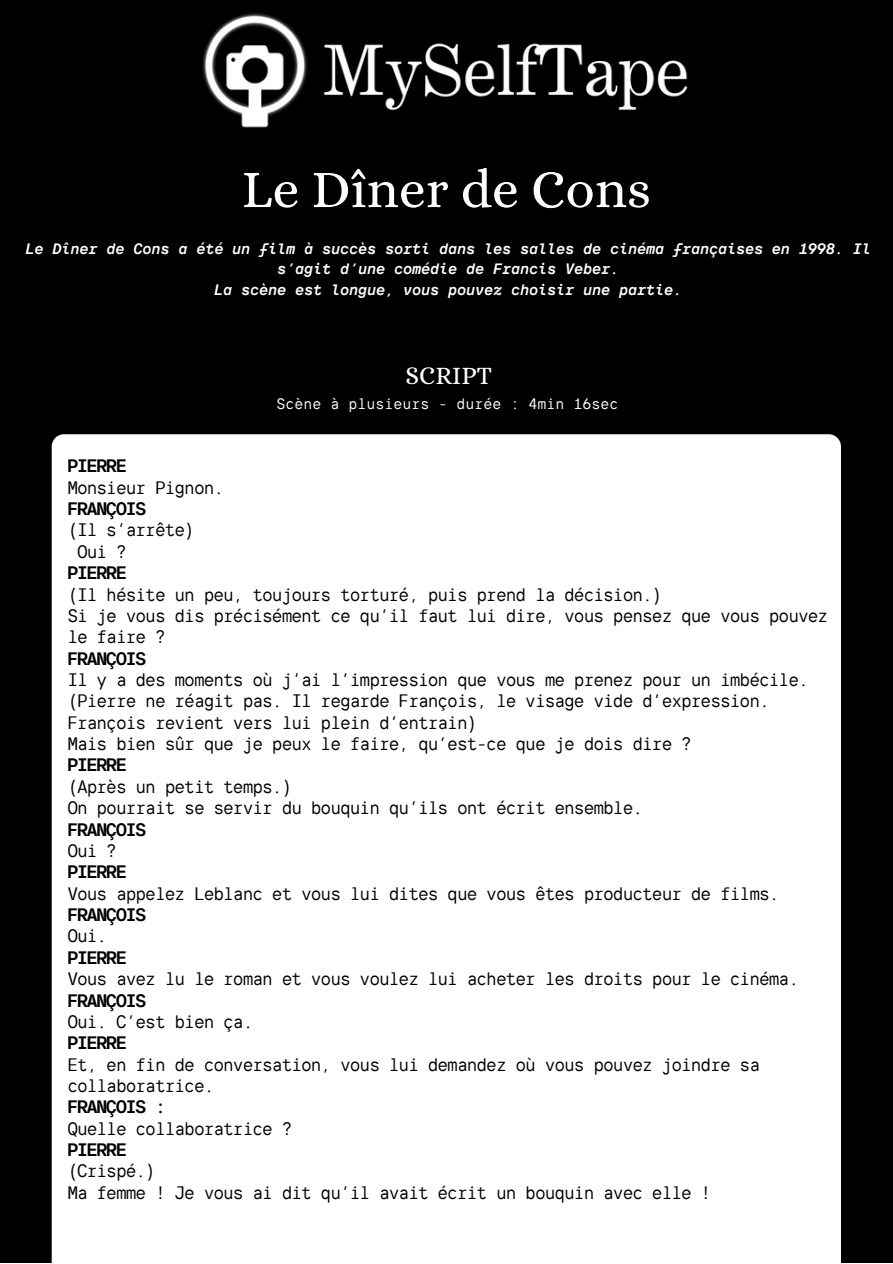
<style>
.page{position:relative;width:893px;height:1264px;background:#fff}
.page>*{position:absolute;margin:0;border:0;box-sizing:border-box;transform-origin:0 0}
.t1{font:53.85px "Alice";color:#fff}
.t2{font:25.2px "Alice";color:#fff}
.t3{font:18px/21.3px "TT Interphases Mono";letter-spacing:-.06em;color:#000}
.t4{font:700 18px "TT Interphases Mono";letter-spacing:-.06em;color:#000}
.t5{font:italic 700 15px/20.2px "TT Interphases Mono";color:#fff;text-align:center}
.t6{font:15px "TT Interphases Mono";color:#fff}
</style>
<div class="page">
<div style="left:0;top:0;width:892px;height:1262px;background:#000"></div>
<img style="left:202px;top:13px;width:486px;height:115px">
<div style="left:52px;top:434px;width:788px;height:828px;background:#fff"></div>
<p class="t1" style="left:242px;top:158px;width:410px">Le Dîner de Cons</p>
<p class="t5" style="left:25px;top:239px;width:846px">Le Dîner de Cons a été un film à succès sorti dans les salles de cinéma françaises en 1998. Il s’agit d’une comédie de Francis Veber.</p>
<p class="t5" style="left:214px;top:279px;width:469px">La scène est longue, vous pouvez choisir une partie.</p>
<p class="t2" style="left:405px;top:361px;width:88px">SCRIPT</p>
<p class="t6" style="left:276px;top:395px;width:343px">Scène à plusieurs - durée : 4min 16sec</p>
<p class="t4" style="left:67px;top:455px;width:61px">PIERRE</p>
<p class="t3" style="left:67px;top:476px;width:158px">Monsieur Pignon.</p>
<p class="t4" style="left:67px;top:498px;width:80px">FRANÇOIS</p>
<p class="t3" style="left:67px;top:519px;width:129px">(Il s’arrête)</p>
<p class="t3" style="left:77px;top:540px;width:51px">Oui ?</p>
<p class="t4" style="left:67px;top:562px;width:61px">PIERRE</p>
<p class="t3" style="left:67px;top:583px;width:597px">(Il hésite un peu, toujours torturé, puis prend la décision.)</p>
<p class="t3" style="left:67px;top:604px;width:762px">Si je vous dis précisément ce qu’il faut lui dire, vous pensez que vous pouvez le faire ?</p>
<p class="t4" style="left:67px;top:647px;width:80px">FRANÇOIS</p>
<p class="t3" style="left:67px;top:669px;width:743px">Il y a des moments où j’ai l’impression que vous me prenez pour un imbécile.</p>
<p class="t3" style="left:67px;top:690px;width:704px">(Pierre ne réagit pas. Il regarde François, le visage vide d’expression.<br>François revient vers lui plein d’entrain)</p>
<p class="t3" style="left:67px;top:733px;width:626px">Mais bien sûr que je peux le faire, qu’est-ce que je dois dire ?</p>
<p class="t4" style="left:67px;top:754px;width:61px">PIERRE</p>
<p class="t3" style="left:67px;top:775px;width:227px">(Après un petit temps.)</p>
<p class="t3" style="left:67px;top:797px;width:577px">On pourrait se servir du bouquin qu’ils ont écrit ensemble.</p>
<p class="t4" style="left:67px;top:818px;width:80px">FRANÇOIS</p>
<p class="t3" style="left:67px;top:839px;width:51px">Oui ?</p>
<p class="t4" style="left:67px;top:861px;width:61px">PIERRE</p>
<p class="t3" style="left:67px;top:882px;width:713px">Vous appelez Leblanc et vous lui dites que vous êtes producteur de films.</p>
<p class="t4" style="left:67px;top:903px;width:80px">FRANÇOIS</p>
<p class="t3" style="left:67px;top:925px;width:41px">Oui.</p>
<p class="t4" style="left:67px;top:946px;width:61px">PIERRE</p>
<p class="t3" style="left:67px;top:968px;width:733px">Vous avez lu le roman et vous voulez lui acheter les droits pour le cinéma.</p>
<p class="t4" style="left:67px;top:989px;width:80px">FRANÇOIS</p>
<p class="t3" style="left:67px;top:1010px;width:188px">Oui. C’est bien ça.</p>
<p class="t4" style="left:67px;top:1031px;width:61px">PIERRE</p>
<p class="t3" style="left:67px;top:1053px;width:694px">Et, en fin de conversation, vous lui demandez où vous pouvez joindre sa collaboratrice.</p>
<p class="t4" style="left:67px;top:1096px;width:100px">FRANÇOIS :</p>
<p class="t3" style="left:67px;top:1117px;width:227px">Quelle collaboratrice ?</p>
<p class="t4" style="left:67px;top:1138px;width:61px">PIERRE</p>
<p class="t3" style="left:67px;top:1160px;width:90px">(Crispé.)</p>
<p class="t3" style="left:67px;top:1181px;width:645px">Ma femme ! Je vous ai dit qu’il avait écrit un bouquin avec elle !</p>
</div>
